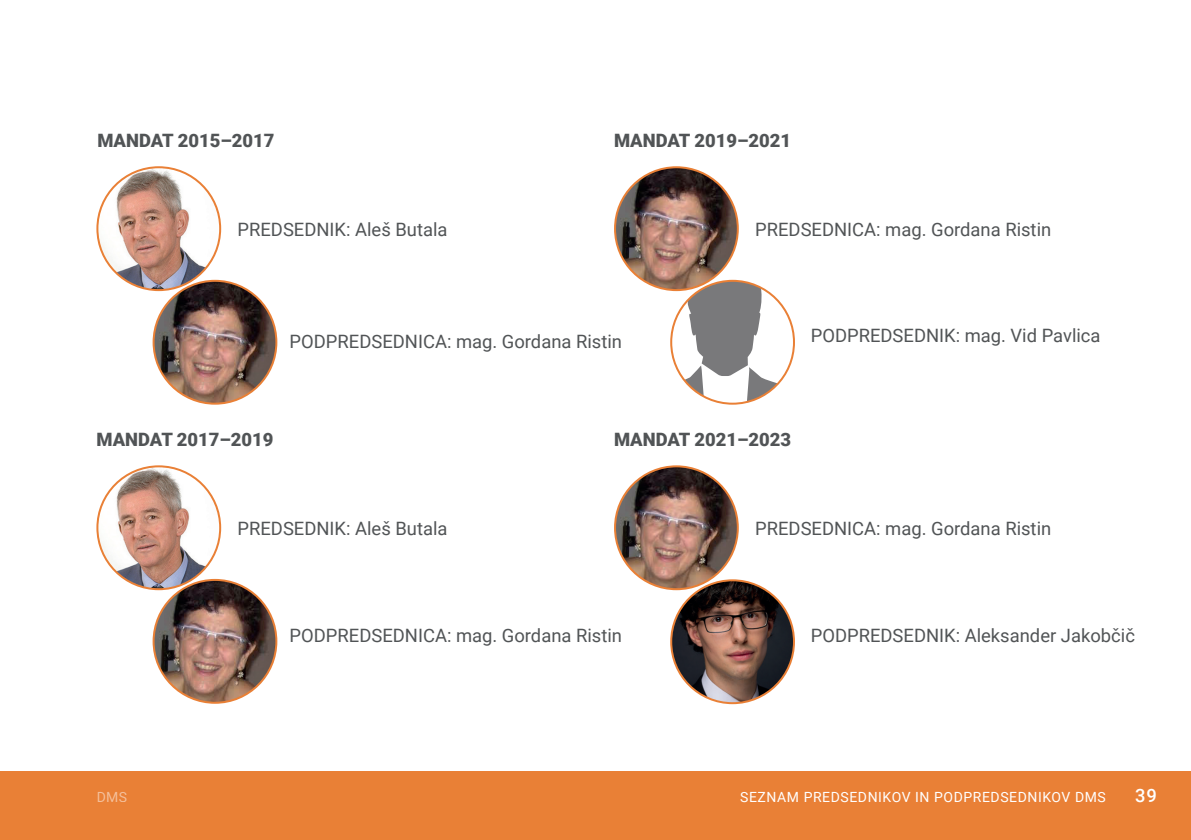
<style>
.page{position:relative;width:1191px;height:840px;background:#fff}
.page>*{position:absolute;margin:0;border:0;box-sizing:border-box;transform-origin:0 0}
.t1{font:18.4px "Roboto";color:#515456}
.t2{font:900 18.4px "Roboto";color:#515456}
.t3{font:500 18.4px "Roboto";color:#fff}
.t4{font:14px "Roboto";letter-spacing:.04em;color:#fff}
</style>
<div class="page">
<div style="left:0;top:771px;width:1191px;height:68px;background:#e98036"></div>
<img style="left:154px;top:281px;width:122px;height:122px">
<div style="left:153px;top:280px;width:124px;height:124px;border:2px solid #e98036;border-radius:50%"></div>
<img style="left:615px;top:167px;width:122px;height:123px">
<img style="left:154px;top:579px;width:122px;height:123px">
<div style="left:153px;top:578px;width:124px;height:125px;border:2px solid #e98036;border-radius:50%"></div>
<img style="left:97px;top:167px;width:123px;height:123px;border-radius:61px">
<img style="left:97px;top:466px;width:123px;height:123px;border-radius:61px">
<img style="left:615px;top:466px;width:122px;height:123px">
<img style="left:671px;top:580px;width:123px;height:122px;border-radius:61px">
<div style="left:670px;top:579px;width:125px;height:124px;border:2px solid #e98036;border-radius:50%"></div>
<svg style="left:671px;top:281px;width:123px;height:122px"></svg>
<div style="left:670px;top:280px;width:125px;height:124px;border:2px solid #e98036;border-radius:50%"></div>
<p class="t2" style="left:97px;top:128px;width:179px">MANDAT 2015–2017</p>
<p class="t2" style="left:614px;top:128px;width:179px">MANDAT 2019–2021</p>
<p class="t1" style="left:237px;top:216px;width:211px">PREDSEDNIK: Aleš Butala</p>
<p class="t1" style="left:755px;top:216px;width:297px">PREDSEDNICA: mag. Gordana Ristin</p>
<p class="t1" style="left:290px;top:328px;width:334px">PODPREDSEDNICA: mag. Gordana Ristin</p>
<p class="t1" style="left:811px;top:322px;width:291px">PODPREDSEDNIK: mag. Vid Pavlica</p>
<p class="t2" style="left:96px;top:427px;width:179px">MANDAT 2017–2019</p>
<p class="t2" style="left:614px;top:427px;width:179px">MANDAT 2021–2023</p>
<p class="t1" style="left:237px;top:515px;width:211px">PREDSEDNIK: Aleš Butala</p>
<p class="t1" style="left:755px;top:515px;width:297px">PREDSEDNICA: mag. Gordana Ristin</p>
<p class="t4" style="left:96px;top:786px;width:32px">DMS</p>
<p class="t1" style="left:290px;top:622px;width:334px">PODPREDSEDNICA: mag. Gordana Ristin</p>
<p class="t1" style="left:811px;top:622px;width:326px">PODPREDSEDNIK: Aleksander Jakobčič</p>
<p class="t4" style="left:740px;top:786px;width:367px">SEZNAM PREDSEDNIKOV IN PODPREDSEDNIKOV DMS</p>
<p class="t3" style="left:1135px;top:781px;width:23px">39</p>
</div>
